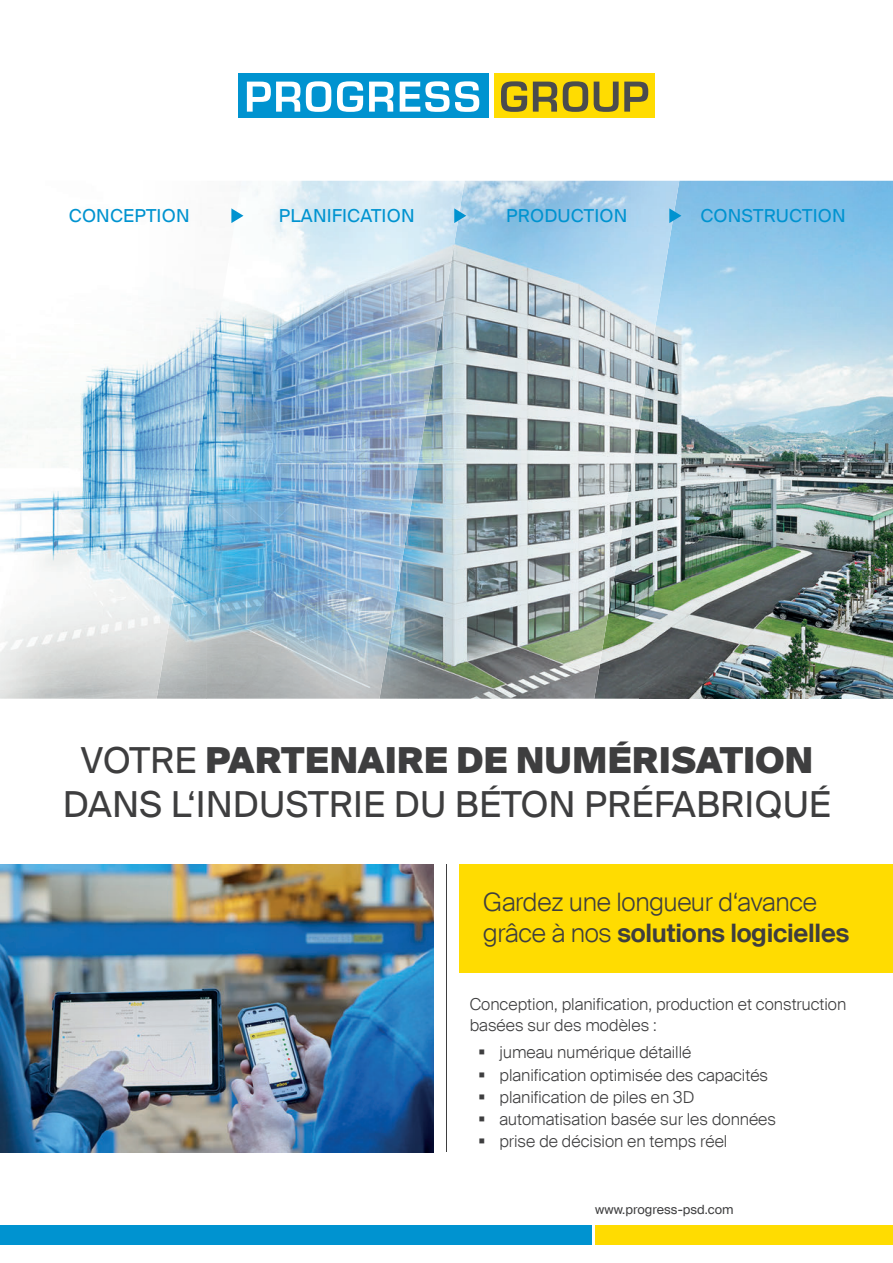
<style>
.page{position:relative;width:893px;height:1263px;background:#fff}
.page>*{position:absolute;margin:0;border:0;box-sizing:border-box;transform-origin:0 0}
.t1{font:36px/43.2px "Suisse Intl";color:#3e3e3f;text-align:center}
.t2{font:300 25.5px/30.6px "Suisse Intl";letter-spacing:-.01em;color:#3e3e3f}
.t3{font:18px "Suisse Intl";letter-spacing:.01em;color:#0093d0}
.t4{font:300 16.5px/22.2px "Suisse Intl";color:#3e3e3f}
.t5{font:12.75px "Suisse Intl";color:#3e3e3f}
.s1{font-weight:900}
.s2{font-weight:600}
</style>
<div class="page">
<div style="left:459px;top:864px;width:434px;height:109px;background:#ffdc01"></div>
<img style="left:640px;top:181px;width:253px;height:518px">
<img style="left:628px;top:492px;width:12px;height:207px">
<img style="left:465px;top:181px;width:214px;height:311px">
<img style="left:413px;top:492px;width:5px;height:207px">
<img style="left:418px;top:491px;width:210px;height:208px">
<img style="left:242px;top:181px;width:223px;height:311px">
<img style="left:191px;top:492px;width:15px;height:207px">
<img style="left:206px;top:491px;width:207px;height:208px">
<img style="left:4px;top:185px;width:238px;height:307px">
<img style="left:0;top:491px;width:191px;height:208px">
<img style="left:0;top:864px;width:434px;height:288px">
<hr style="left:446px;top:864px;width:1px;height:288px;background:#3e3e3f">
<div style="left:595px;top:1225px;width:298px;height:20px;background:#ffdc01"></div>
<div style="left:0;top:1225px;width:591px;height:20px;background:#0093d0"></div>
<div style="left:238px;top:73px;width:250px;height:45px;background:#0093d0"></div>
<svg style="left:337px;top:81px;width:26px;height:31px"></svg>
<svg style="left:400px;top:81px;width:79px;height:31px"></svg>
<div style="left:494px;top:73px;width:161px;height:45px;background:#ffdc01"></div>
<svg style="left:247px;top:82px;width:53px;height:30px"></svg>
<svg style="left:306px;top:81px;width:25px;height:31px"></svg>
<svg style="left:369px;top:82px;width:24px;height:30px"></svg>
<svg style="left:501px;top:81px;width:26px;height:31px"></svg>
<svg style="left:533px;top:82px;width:24px;height:30px"></svg>
<svg style="left:563px;top:81px;width:25px;height:31px"></svg>
<svg style="left:594px;top:82px;width:54px;height:30px"></svg>
<svg style="left:669px;top:208px;width:12px;height:15px"></svg>
<svg style="left:454px;top:208px;width:12px;height:15px"></svg>
<svg style="left:231px;top:208px;width:12px;height:15px"></svg>
<p class="t3" style="left:69px;top:206px;width:122px">CONCEPTION</p>
<p class="t3" style="left:279px;top:206px;width:137px">PLANIFICATION</p>
<p class="t3" style="left:506px;top:206px;width:123px">PRODUCTION</p>
<p class="t3" style="left:700px;top:206px;width:147px">CONSTRUCTION</p>
<h1 class="t1" style="left:63px;top:739px;width:770px">VOTRE <span class="s1">PARTENAIRE DE NUMÉRISATION<br></span>DANS L‘INDUSTRIE DU BÉTON PRÉFABRIQUÉ</h1>
<h2 class="t2" style="left:483px;top:887px;width:367px">Gardez une longueur d‘avance grâce à nos <span class="s2">solutions logicielles</span></h2>
<p class="t4" style="left:470px;top:993px;width:378px;line-height:21px">Conception, planification, production et construction basées sur des modèles :</p>
<p class="t4" style="left:499px;top:1041px;width:278px">jumeau numérique détaillé planification optimisée des capacités planification de piles en 3D automatisation basée sur les données prise de décision en temps réel</p>
<p class="t5" style="left:595px;top:1202px;width:140px">www.progress-psd.com</p>
</div>
